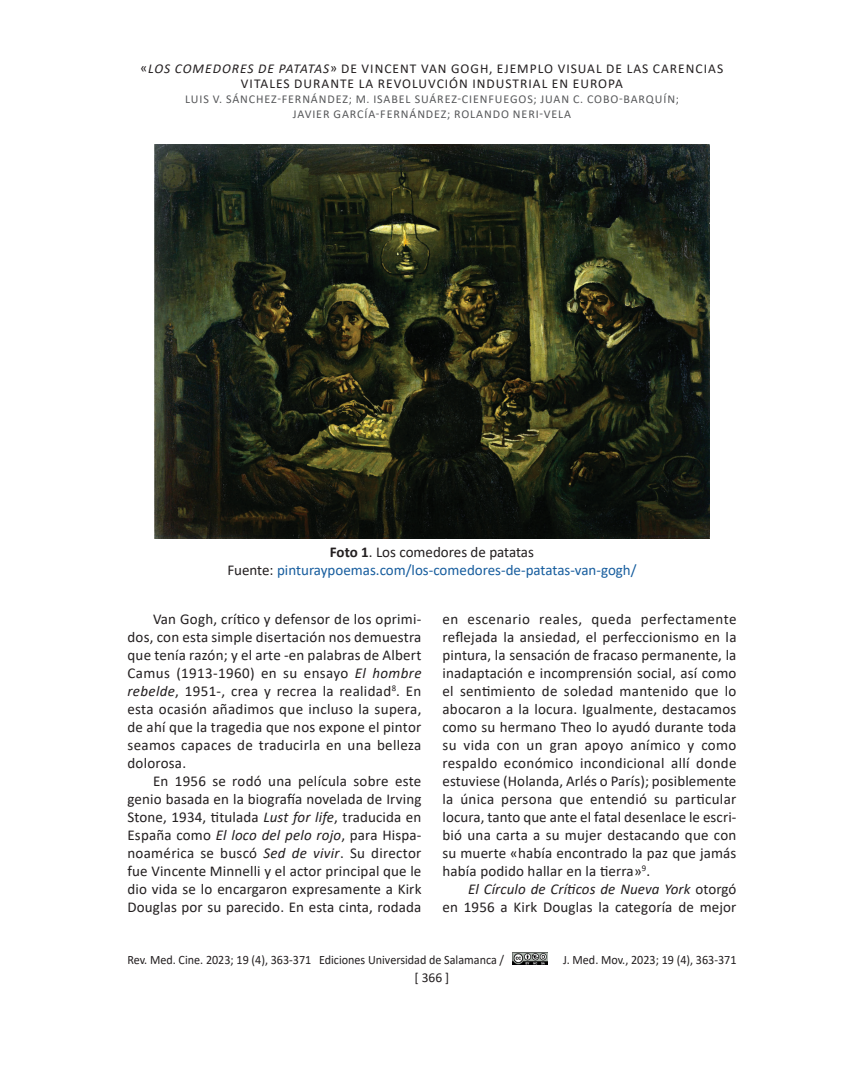
<style>
.page{position:relative;width:864px;height:1080px;background:#fff}
.page>*{position:absolute;margin:0;border:0;box-sizing:border-box;transform-origin:0 0}
.TX{font:15px/18px "Calibri";letter-spacing:.01em;color:#231f20;text-align:justify}
.FigureCaption{font:15px "Calibri";color:#175d9e}
.FigureCaption-2{font:15px "Calibri";color:#231f20}
.t1{font:13.5px/15px "Calibri";letter-spacing:.075em;color:#231f20;text-align:center}
.t2{font:12.75px "Calibri";color:#231f20;scale:.95 1}
.t3{font:12px/15px "Calibri";letter-spacing:.075em;color:#57585a;text-align:center}
.s1{font-style:italic}
.s2{font-weight:700}
.s3{color:#231f20}
</style>
<div class="page">
<img style="left:513px;top:952px;width:34px;height:12px">
<img style="left:155px;top:145px;width:554px;height:394px">
<p class="t1" style="left:141px;top:61px;width:584px">«<span class="s1">LOS COMEDORES DE PATATAS</span>» DE VINCENT VAN GOGH, EJEMPLO VISUAL DE LAS CARENCIAS<br>VITALES DURANTE LA REVOLUVCIÓN INDUSTRIAL EN EUROPA</p>
<p class="t3" style="left:185px;top:91px;width:495px">LUIS V. SÁNCHEZ-FERNÁNDEZ; M. ISABEL SUÁREZ-CIENFUEGOS; JUAN C. COBO-BARQUÍN;<br>JAVIER GARCÍA-FERNÁNDEZ; ROLANDO NERI-VELA</p>
<p class="FigureCaption-2" style="left:330px;top:541px;width:206px"><span class="s2">Foto 1</span>. Los comedores de patatas</p>
<p class="FigureCaption" style="left:227px;top:559px;width:411px"><span class="s3">Fuente:</span> pinturaypoemas.com/los-comedores-de-patatas-van-gogh/</p>
<p class="TX" style="left:128px;top:609px;width:296px;text-indent:26px">Van Gogh, crítico y defensor de los oprimi&shy;dos, con esta simple disertación nos demuestra que tenía razón; y el arte -en palabras de Albert Camus (1913-1960) en su ensayo <span class="s1">El hombre rebelde</span>, 1951-, crea y recrea la realidad<sup>8</sup>. En esta ocasión añadimos que incluso la supera, de ahí que la tragedia que nos expone el pintor seamos capaces de traducirla en una belleza dolorosa.</p>
<p class="TX" style="left:128px;top:771px;width:296px;text-indent:26px">En 1956 se rodó una película sobre este genio basada en la biografía novelada de Irving Stone, 1934, titulada <span class="s1">Lust for life</span>, traducida en España como <span class="s1">El loco del pelo rojo</span>, para Hispa&shy;noamérica se buscó <span class="s1">Sed de vivir</span>. Su director fue Vincente Minnelli y el actor principal que le dio vida se lo encargaron expresamente a Kirk Douglas por su parecido. En esta cinta, rodada</p>
<p class="TX" style="left:442px;top:609px;width:296px">en escenario reales, queda perfectamente reflejada la ansiedad, el perfeccionismo en la pintura, la sensación de fracaso permanente, la inadaptación e incomprensión social, así como el sentimiento de soledad mantenido que lo abocaron a la locura. Igualmente, destacamos como su hermano Theo lo ayudó durante toda su vida con un gran apoyo anímico y como respaldo económico incondicional allí donde estuviese (Holanda, Arlés o París); posiblemente la única persona que entendió su particular locura, tanto que ante el fatal desenlace le escri&shy;bió una carta a su mujer destacando que con su muerte «había encontrado la paz que jamás había podido hallar en la tierra»<sup>9</sup>.</p>
<p class="TX" style="left:442px;top:879px;width:296px;text-align:right"><span class="s1">El Círculo de Críticos de Nueva York</span> otorgó<br>en 1956 a Kirk Douglas la categoría de mejor</p>
<p class="t2" style="left:128px;top:951px;width:398px">Rev. Med. Cine. 2023; 19 (4), 363-371 Ediciones Universidad de Salamanca /</p>
<p class="t2" style="left:563px;top:951px;width:184px">J. Med. Mov., 2023; 19 (4), 363-371</p>
<p class="t1" style="left:415px;top:970px;width:36px">[ 366 ]</p>
</div>
